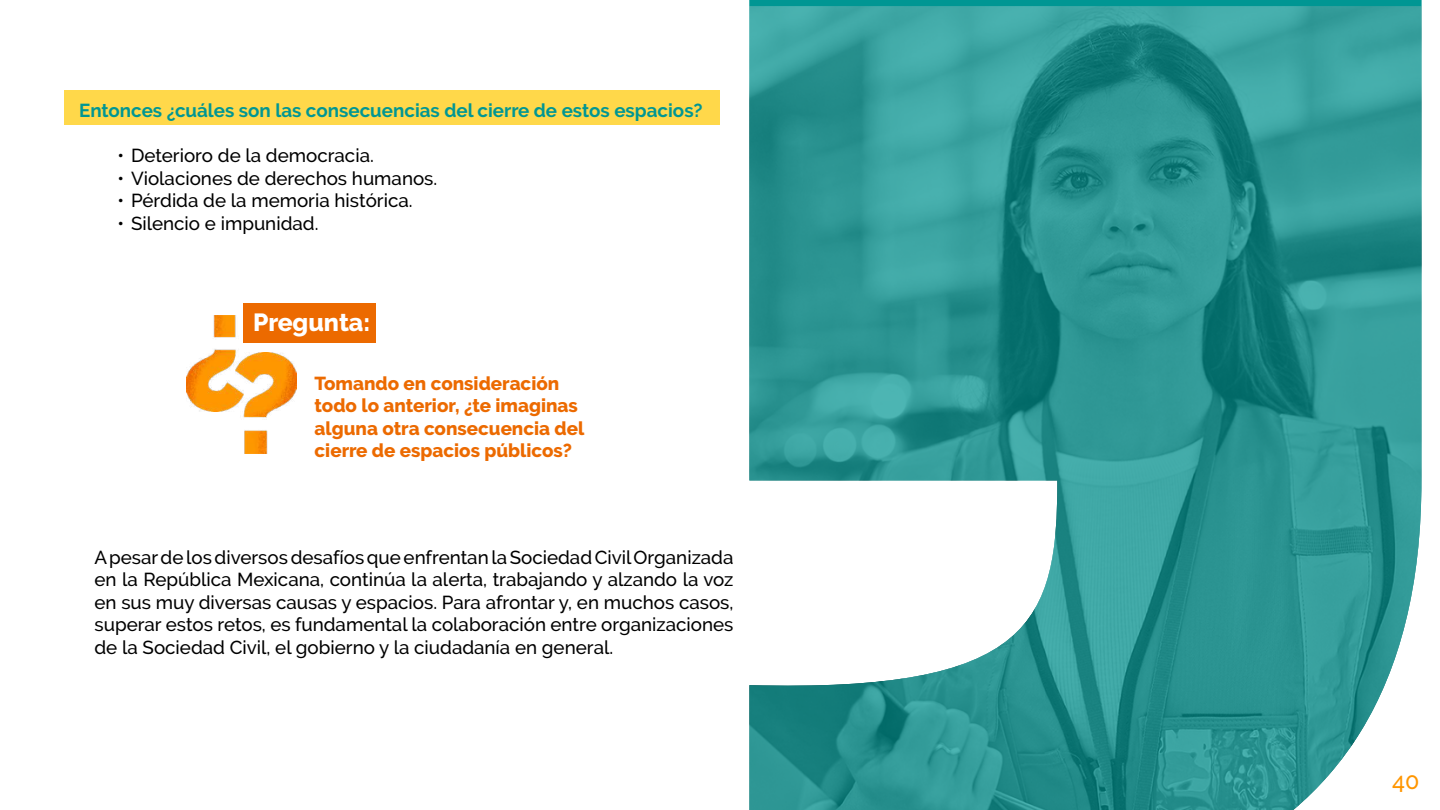
<style>
.page{position:relative;width:1440px;height:810px;background:#fff}
.page>*{position:absolute;margin:0;border:0;box-sizing:border-box;transform-origin:0 0}
.t1{font:800 24.75px "Raleway";color:#fff}
.t2{font:500 23.25px "Raleway";color:#ff9600}
.t3{font:500 18.75px/22.5px "Raleway";color:#000;text-align:justify}
.t4{font:800 18.75px/22.5px "Raleway";color:#ec6a00}
.t5{font:700 18.75px "Raleway";color:#009693}
</style>
<div class="page">
<div style="left:64px;top:91px;width:656px;height:34px;background:#ffd84a"></div>
<div style="left:243px;top:303px;width:132px;height:40px;background:#ec6a00"></div>
<img style="left:243px;top:353px;width:53px;height:101px">
<img style="left:186px;top:316px;width:58px;height:95px">
<svg style="left:749px;top:0;width:672px;height:810px;background:#46a2a0"></svg>
<p class="t5" style="left:79px;top:100px;width:625px">Entonces ¿cuáles son las consecuencias del cierre de estos espacios?</p>
<p class="t3" style="left:118px;top:144px;width:258px">• Deterioro de la democracia.</p>
<p class="t3" style="left:118px;top:167px;width:321px">• Violaciones de derechos humanos.</p>
<p class="t3" style="left:118px;top:189px;width:297px">• Pérdida de la memoria histórica.</p>
<p class="t3" style="left:118px;top:212px;width:202px">• Silencio e impunidad.</p>
<h1 class="t1" style="left:253px;top:309px;width:119px">Pregunta:</h1>
<p class="t4" style="left:315px;top:372px;width:271px">Tomando en consideración todo lo anterior, ¿te imaginas alguna otra consecuencia del cierre de espacios públicos?</p>
<p class="t3" style="left:94px;top:546px;width:641px">A pesar de los diversos desafíos que enfrentan la Sociedad Civil Organizada en la República Mexicana, continúa la alerta, trabajando y alzando la voz en sus muy diversas causas y espacios. Para afrontar y, en muchos casos, superar estos retos, es fundamental la colaboración entre organizaciones de la Sociedad Civil, el gobierno y la ciudadanía en general.</p>
<p class="t2" style="left:1392px;top:767px;width:29px">40</p>
</div>
